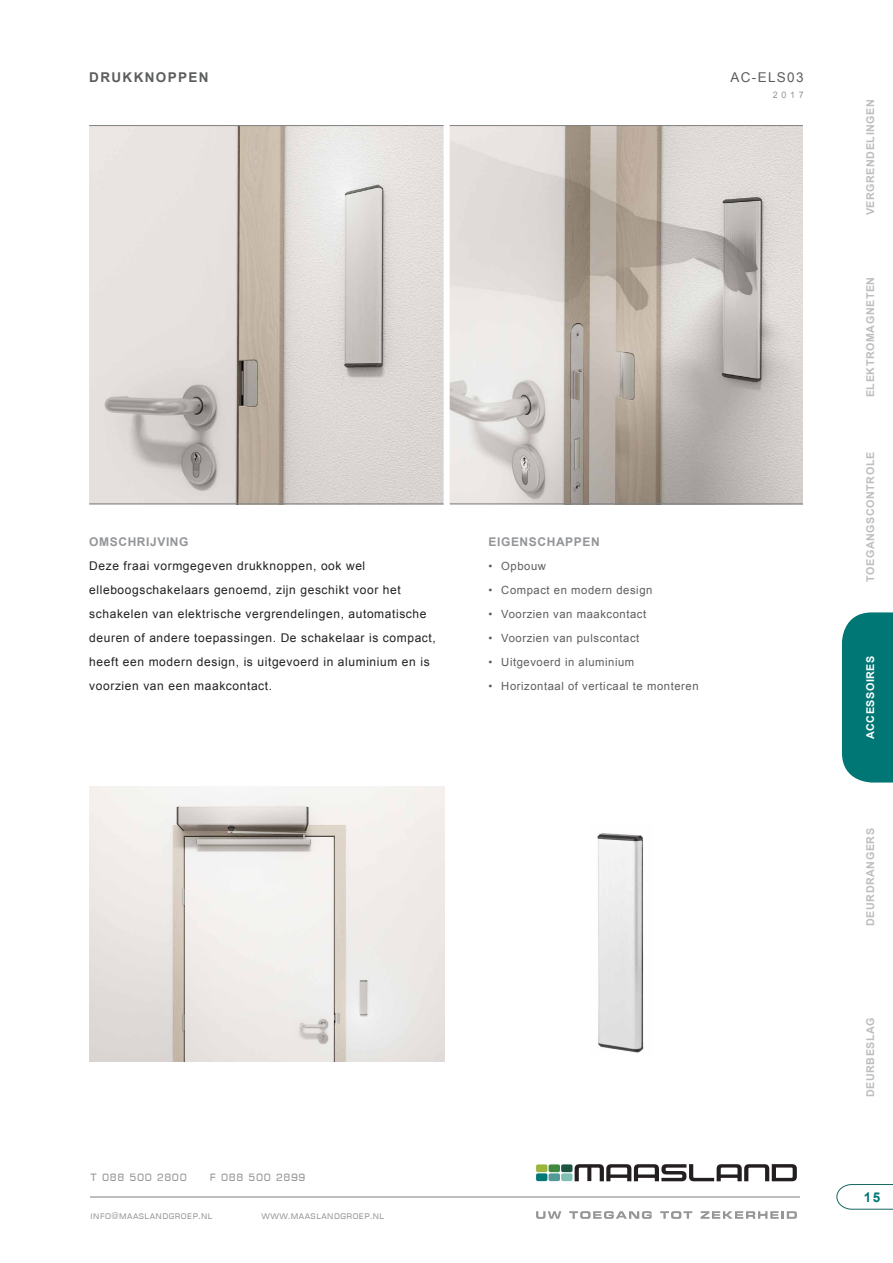
<style>
.page{position:relative;width:893px;height:1263px;background:#fff}
.page>*{position:absolute;margin:0;border:0;box-sizing:border-box;transform-origin:0 0}
.t1{font:700 13.5px "Arial";letter-spacing:.1em;color:#5c5d5d}
.t2{font:13.5px "Arial";letter-spacing:.1em;color:#5c5d5d}
.t3{font:700 13.5px "Arial";color:#007774}
.t4{font:12.75px "Eurostile DCD";letter-spacing:.05em;color:#949698}
.t5{font:12px/24px "Arial";letter-spacing:.05em;color:#231f20}
.t6{font:700 12px "Arial";letter-spacing:.05em;color:#939598}
.t7{font:11.25px "Arial";letter-spacing:.05em;color:#5c5d5d}
.t8{font:700 10.8px "Arial";letter-spacing:.05em;color:#bcbec0}
.t9{font:700 10.8px "Arial";letter-spacing:.05em;color:#fff}
.t10{font:9.75px "Eurostile DCD";letter-spacing:.05em;color:#949698}
.t11{font:9px "Arial";color:#949698}
</style>
<div class="page">
<svg style="left:836px;top:1184px;width:57px;height:26px"></svg>
<img style="left:89px;top:126px;width:355px;height:377px">
<img style="left:450px;top:126px;width:353px;height:377px">
<hr style="left:89px;top:125px;width:714px;height:1px;background:#7f8181">
<hr style="left:89px;top:503px;width:714px;height:1px;background:#7f8181">
<div style="left:444px;top:121px;width:6px;height:386px;background:#fff"></div>
<img style="left:89px;top:787px;width:356px;height:274px">
<img style="left:597px;top:833px;width:47px;height:220px">
<div style="left:842px;top:612px;width:51px;height:170px;background:#007774"></div>
<hr style="left:90px;top:1196px;width:710px;height:1px;background:#bcbec0">
<svg style="left:536px;top:1211px;width:25px;height:8px"></svg>
<svg style="left:569px;top:1211px;width:83px;height:8px"></svg>
<svg style="left:660px;top:1211px;width:32px;height:8px"></svg>
<svg style="left:701px;top:1211px;width:96px;height:8px"></svg>
<svg style="left:536px;top:1164px;width:261px;height:17px"></svg>
<p class="t1" style="left:89px;top:68px;width:121px">DRUKKNOPPEN</p>
<p class="t2" style="left:730px;top:69px;width:75px">AC-ELS03</p>
<p class="t11" style="left:773px;top:89px;width:32px">2017</p>
<p class="t6" style="left:89px;top:534px;width:101px">OMSCHRIJVING</p>
<p class="t5" style="left:89px;top:554px;width:348px">Deze fraai vormgegeven drukknoppen, ook wel elleboogschakelaars genoemd, zijn geschikt voor het schakelen van elektrische vergrendelingen, automatische deuren of andere toepassingen. De schakelaar is compact, heeft een modern design, is uitgevoerd in aluminium en is voorzien van een maakcontact.</p>
<p class="t6" style="left:489px;top:534px;width:113px">EIGENSCHAPPEN</p>
<p class="t7" style="left:489px;top:559px;width:59px">• Opbouw</p>
<p class="t7" style="left:489px;top:583px;width:165px">• Compact en modern design</p>
<p class="t7" style="left:489px;top:607px;width:159px">• Voorzien van maakcontact</p>
<p class="t7" style="left:489px;top:631px;width:152px">• Voorzien van pulscontact</p>
<p class="t7" style="left:489px;top:655px;width:147px">• Uitgevoerd in aluminium</p>
<p class="t7" style="left:489px;top:679px;width:212px">• Horizontaal of verticaal te monteren</p>
<p class="t4" style="left:91px;top:1170px;width:98px">t 088 500 2800</p>
<p class="t4" style="left:210px;top:1170px;width:97px">f 088 500 2899</p>
<p class="t10" style="left:91px;top:1210px;width:123px">info@maaslandgroep.nl</p>
<p class="t10" style="left:261px;top:1210px;width:124px">www.maaslandgroep.nl</p>
<p class="t8" style="left:863px;top:215px;width:118px;rotate:-90deg">VERGRENDELINGEN</p>
<p class="t8" style="left:863px;top:397px;width:122px;rotate:-90deg">ELEKTROMAGNETEN</p>
<p class="t8" style="left:863px;top:582px;width:131px;rotate:-90deg">TOEGANGSCONTROLE</p>
<p class="t9" style="left:863px;top:739px;width:85px;rotate:-90deg">ACCESSOIRES</p>
<p class="t8" style="left:863px;top:926px;width:99px;rotate:-90deg">DEURDRANGERS</p>
<p class="t8" style="left:863px;top:1097px;width:82px;rotate:-90deg">DEURBESLAG</p>
<p class="t3" style="left:864px;top:1188px;width:18px">15</p>
</div>
